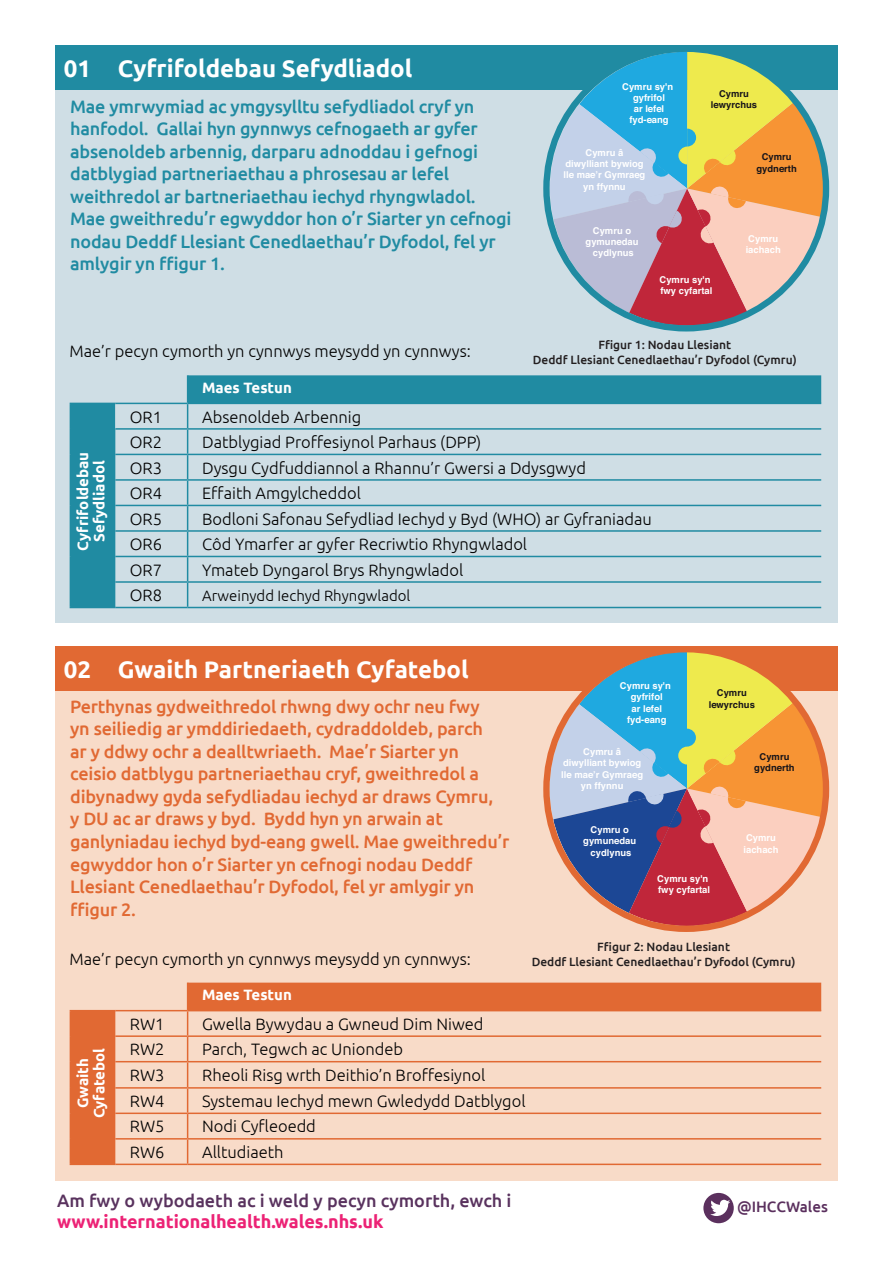
<style>
.page{position:relative;width:893px;height:1263px;background:#fff}
.page>*{position:absolute;margin:0;border:0;box-sizing:border-box;transform-origin:0 0}
.Body_copy{font:700 24px "Ubuntu";color:#fff}
.Body_copy-2{font:500 18px/22.5px "Ubuntu";letter-spacing:-.01em;color:#e16933}
.Body_copy-3{font:500 18px/22.5px "Ubuntu";letter-spacing:-.01em;color:#208ba2}
.Heading{font:500 18px/21px "Ubuntu";color:#59325e}
.t1{font:700 17.1px "Frutiger";letter-spacing:-.01em;color:#000001}
.Body_copy-4{font:300 16.5px "Ubuntu";color:#000}
.t2{font:500 15.15px "Ubuntu";color:#5b305e}
.Body_copy-5{font:700 15px/16.5px "Ubuntu";color:#fff;text-align:center}
.Body_copy-6{font:300 15px "Ubuntu";color:#000}
.Heading-2{font:500 12px/15px "Ubuntu";color:#231f20;text-align:center}
.t3{font:700 9.45px/11.2px "Helvetica";color:#fff;text-align:center}
.t4{font:700 9.45px/11.2px "Helvetica";color:#171419;text-align:center}
.s1{font-weight:700;color:#ec2275}
</style>
<div class="page">
<div style="left:55px;top:90px;width:783px;height:533px;background:#cfdee5"></div>
<div style="left:55px;top:690px;width:783px;height:491px;background:#f8dbc8"></div>
<div style="left:70px;top:402px;width:45px;height:205px;background:#208ba2"></div>
<hr style="left:70px;top:403px;width:45px;height:1px;background:#208ba2">
<hr style="left:115px;top:607px;width:73px;height:1px;background:#208ba2">
<hr style="left:188px;top:607px;width:633px;height:1px;background:#208ba2">
<svg style="left:70px;top:404px;width:1px;height:203px"></svg>
<hr style="left:70px;top:607px;width:45px;height:1px;background:#208ba2">
<svg style="left:115px;top:375px;width:706px;height:232px"></svg>
<svg style="left:70px;top:983px;width:751px;height:180px"></svg>
<svg style="left:70px;top:1011px;width:1px;height:152px"></svg>
<hr style="left:115px;top:1061px;width:73px;height:1px;background:#e16933">
<hr style="left:115px;top:1087px;width:73px;height:2px;background:#e16933">
<hr style="left:115px;top:1112px;width:73px;height:2px;background:#e16933">
<hr style="left:115px;top:1138px;width:73px;height:1px;background:#e16933">
<hr style="left:115px;top:1035px;width:73px;height:2px;background:#e16933">
<hr style="left:188px;top:1010px;width:633px;height:1px;background:#e16933">
<hr style="left:188px;top:1035px;width:633px;height:2px;background:#e16933">
<hr style="left:188px;top:1061px;width:633px;height:1px;background:#e16933">
<hr style="left:188px;top:1087px;width:633px;height:2px;background:#e16933">
<hr style="left:188px;top:1112px;width:633px;height:2px;background:#e16933">
<hr style="left:188px;top:1138px;width:633px;height:1px;background:#e16933">
<hr style="left:188px;top:1163px;width:633px;height:2px;background:#e16933">
<svg style="left:187px;top:983px;width:1px;height:180px"></svg>
<hr style="left:70px;top:1010px;width:45px;height:1px;background:#e16933">
<hr style="left:70px;top:1163px;width:45px;height:2px;background:#e16933">
<hr style="left:115px;top:1010px;width:73px;height:1px;background:#e16933">
<hr style="left:115px;top:1163px;width:73px;height:2px;background:#e16933">
<div style="left:55px;top:46px;width:783px;height:44px;background:#208ba2"></div>
<div style="left:55px;top:646px;width:783px;height:44px;background:#e16933"></div>
<svg style="left:546px;top:53px;width:280px;height:275px"></svg>
<div style="left:543px;top:46px;width:286px;height:285px;border:6px solid #208ba2;border-radius:50%"></div>
<svg style="left:546px;top:653px;width:280px;height:276px"></svg>
<div style="left:543px;top:646px;width:286px;height:286px;border:6px solid #e16933;border-radius:50%"></div>
<div style="left:703px;top:1193px;width:31px;height:30px;background:#5b305e;border-radius:50%"></div>
<svg style="left:710px;top:1200px;width:20px;height:16px"></svg>
<p class="Body_copy" style="left:64px;top:54px;width:350px">01 Cyfrifoldebau Sefydliadol</p>
<p class="Body_copy-3" style="left:70px;top:94px;width:443px">Mae ymrwymiad ac ymgysylltu sefydliadol cryf yn hanfodol. Gallai hyn gynnwys cefnogaeth ar gyfer absenoldeb arbennig, darparu adnoddau i gefnogi datblygiad partneriaethau a phrosesau ar lefel weithredol ar bartneriaethau iechyd rhyngwladol.<br>Mae gweithredu’r egwyddor hon o’r Siarter yn cefnogi nodau Deddf Llesiant Cenedlaethau’r Dyfodol, fel yr amlygir yn ffigur 1.</p>
<p class="t3" style="left:622px;top:81px;width:53px">Cymru sy'n gyfrifol<br>ar lefel fyd-eang</p>
<p class="t4" style="left:711px;top:88px;width:48px">Cymru lewyrchus</p>
<p class="t3" style="left:563px;top:147px;width:83px">Cymru â diwylliant bywiog lle mae’r Gymraeg yn ffynnu</p>
<p class="t3" style="left:586px;top:225px;width:54px">Cymru o gymunedau cydlynus</p>
<p class="t3" style="left:660px;top:274px;width:54px;text-align:left">Cymru sy'n fwy cyfartal</p>
<p class="t4" style="left:756px;top:152px;width:42px">Cymru gydnerth</p>
<p class="t3" style="left:746px;top:233px;width:37px;text-align:left">Cymru iachach</p>
<p class="Body_copy-4" style="left:70px;top:342px;width:403px">Mae’r pecyn cymorth yn cynnwys meysydd yn cynnwys:</p>
<p class="Body_copy-5" style="left:202px;top:379px;width:91px">Maes Testun</p>
<p class="Heading-2" style="left:533px;top:336px;width:265px">Ffigur 1: Nodau Llesiant<br>Deddf Llesiant Cenedlaethau’r Dyfodol (Cymru)</p>
<p class="t1" style="left:508px;top:344px;width:360px">Well-being of Future Generations (Wales) Act</p>
<p class="Body_copy-5" style="left:74px;top:551px;width:100px;rotate:-90deg">Cyfrifoldebau<br>Sefydliadol</p>
<p class="Body_copy-4" style="left:130px;top:407px;width:34px">OR1</p>
<p class="Body_copy-4" style="left:202px;top:407px;width:161px">Absenoldeb Arbennig</p>
<p class="Body_copy-4" style="left:130px;top:432px;width:34px">OR2</p>
<p class="Body_copy-4" style="left:202px;top:432px;width:281px">Datblygiad Proffesiynol Parhaus (DPP)</p>
<p class="Body_copy-4" style="left:130px;top:458px;width:34px">OR3</p>
<p class="Body_copy-4" style="left:202px;top:458px;width:385px">Dysgu Cydfuddiannol a Rhannu’r Gwersi a Ddysgwyd</p>
<p class="Body_copy-4" style="left:130px;top:483px;width:34px">OR4</p>
<p class="Body_copy-4" style="left:202px;top:483px;width:160px">Effaith Amgylcheddol</p>
<p class="Body_copy-4" style="left:130px;top:509px;width:34px">OR5</p>
<p class="Body_copy-4" style="left:202px;top:509px;width:451px">Bodloni Safonau Sefydliad Iechyd y Byd (WHO) ar Gyfraniadau</p>
<p class="Body_copy-4" style="left:130px;top:534px;width:34px">OR6</p>
<p class="Body_copy-4" style="left:202px;top:534px;width:326px">Côd Ymarfer ar gyfer Recriwtio Rhyngwladol</p>
<p class="Body_copy-4" style="left:130px;top:560px;width:34px">OR7</p>
<p class="Body_copy-4" style="left:202px;top:560px;width:263px">Ymateb Dyngarol Brys Rhyngwladol</p>
<p class="Body_copy-4" style="left:130px;top:585px;width:34px">OR8</p>
<p class="Body_copy-6" style="left:202px;top:586px;width:210px">Arweinydd Iechyd Rhyngwladol</p>
<p class="Body_copy" style="left:64px;top:654px;width:406px">02 Gwaith Partneriaeth Cyfatebol</p>
<p class="Body_copy-2" style="left:70px;top:695px;width:441px">Perthynas gydweithredol rhwng dwy ochr neu fwy<br>yn seiliedig ar ymddiriedaeth, cydraddoldeb, parch<br>ar y ddwy ochr a dealltwriaeth. Mae’r Siarter yn ceisio datblygu partneriaethau cryf, gweithredol a dibynadwy gyda sefydliadau iechyd ar draws Cymru,<br>y DU ac ar draws y byd. Bydd hyn yn arwain at ganlyniadau iechyd byd-eang gwell. Mae gweithredu’r egwyddor hon o’r Siarter yn cefnogi nodau Deddf Llesiant Cenedlaethau’r Dyfodol, fel yr amlygir yn ffigur 2.</p>
<p class="Body_copy-4" style="left:70px;top:949px;width:403px">Mae’r pecyn cymorth yn cynnwys meysydd yn cynnwys:</p>
<p class="Body_copy-5" style="left:202px;top:986px;width:91px">Maes Testun</p>
<p class="t3" style="left:620px;top:680px;width:53px">Cymru sy'n gyfrifol<br>ar lefel fyd-eang</p>
<p class="t4" style="left:709px;top:687px;width:48px">Cymru lewyrchus</p>
<p class="t3" style="left:561px;top:746px;width:83px">Cymru â diwylliant bywiog lle mae’r Gymraeg yn ffynnu</p>
<p class="t3" style="left:583px;top:824px;width:55px">Cymru o gymunedau cydlynus</p>
<p class="t3" style="left:657px;top:873px;width:54px;text-align:left">Cymru sy'n fwy cyfartal</p>
<p class="t4" style="left:754px;top:751px;width:42px">Cymru gydnerth</p>
<p class="t3" style="left:743px;top:832px;width:37px;text-align:left">Cymru iachach</p>
<p class="Heading-2" style="left:532px;top:939px;width:265px">Ffigur 2: Nodau Llesiant<br>Deddf Llesiant Cenedlaethau’r Dyfodol (Cymru)</p>
<p class="Body_copy-5" style="left:74px;top:1118px;width:72px;rotate:-90deg">Gwaith<br>Cyfatebol</p>
<p class="Body_copy-4" style="left:130px;top:1014px;width:36px">RW1</p>
<p class="Body_copy-4" style="left:202px;top:1014px;width:283px">Gwella Bywydau a Gwneud Dim Niwed</p>
<p class="Body_copy-4" style="left:130px;top:1039px;width:36px">RW2</p>
<p class="Body_copy-4" style="left:202px;top:1039px;width:202px">Parch, Tegwch ac Uniondeb</p>
<p class="Body_copy-4" style="left:130px;top:1065px;width:36px">RW3</p>
<p class="Body_copy-4" style="left:202px;top:1065px;width:285px">Rheoli Risg wrth Deithio’n Broffesiynol</p>
<p class="Body_copy-4" style="left:130px;top:1091px;width:36px">RW4</p>
<p class="Body_copy-4" style="left:202px;top:1091px;width:325px">Systemau Iechyd mewn Gwledydd Datblygol</p>
<p class="Body_copy-4" style="left:130px;top:1117px;width:36px">RW5</p>
<p class="Body_copy-4" style="left:202px;top:1117px;width:115px">Nodi Cyfleoedd</p>
<p class="Body_copy-4" style="left:130px;top:1142px;width:36px">RW6</p>
<p class="Body_copy-4" style="left:202px;top:1142px;width:83px">Alltudiaeth</p>
<p class="Heading" style="left:57px;top:1189px;width:456px">Am fwy o wybodaeth ac i weld y pecyn cymorth, ewch i <span class="s1">www.internationalhealth.wales.nhs.uk</span></p>
<p class="t2" style="left:737px;top:1197px;width:92px">@IHCCWales</p>
</div>
